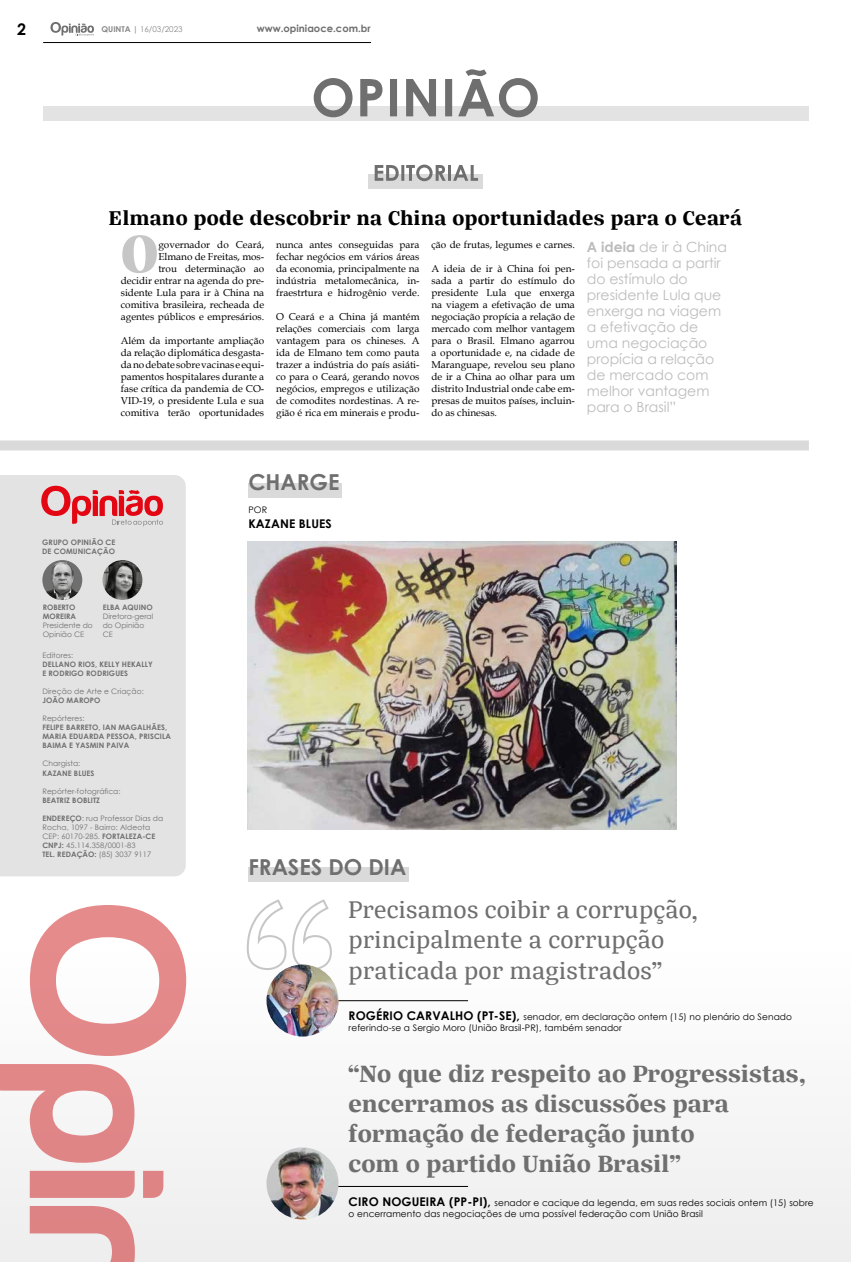
<style>
.page{position:relative;width:851px;height:1262px;background:#fff}
.page>*{position:absolute;margin:0;border:0;box-sizing:border-box;transform-origin:0 0}
.t1{font:900 57.4px "Silva Display";color:#c6c6c6}
.t2{font:700 26px/30px "Silva Text";letter-spacing:.01em;color:#706f6f}
.t3{font:26px/30px "Silva Text";letter-spacing:.01em;color:#706f6f}
.t4{font:700 22px "Silva Text";letter-spacing:.02em;color:#000}
.t5{font:700 22px "Century Gothic";color:#706f6f}
.t6{font:700 16px "Century Gothic";color:#000}
.t7{font:14px/16px "Century Gothic";color:#bcbcbc}
.t8{font:700 12px "Century Gothic";letter-spacing:.01em;color:#000}
.t9{font:10px/12px "Book Antiqua";color:#000;text-align:justify}
.t10{font:700 10px "Century Gothic";color:#706f6f}
.t11{font:9px/11px "Century Gothic";letter-spacing:.01em;color:#000}
.t12{font:8px "Century Gothic";color:#878787}
.t13{font:7.5px/9px "Century Gothic";letter-spacing:.01em;color:#706f6f}
.t14{font:700 7.5px/9px "Century Gothic";letter-spacing:.01em;color:#706f6f}
.s1{font-weight:700}
.s2{font-weight:700;font-size:12px}
</style>
<div class="page">
<svg style="left:50px;top:22px;width:44px;height:14px"></svg>
<hr style="left:43px;top:42px;width:328px;height:1px;background:#000">
<div style="left:0;top:917px;width:850px;height:344px;background:#f6f6f7"></div>
<svg style="left:247px;top:899px;width:85px;height:71px"></svg>
<div style="left:248px;top:867px;width:160px;height:15px;background:#dadada"></div>
<hr style="left:282px;top:1000px;width:186px;height:1px;background:#000">
<hr style="left:282px;top:1186px;width:186px;height:1px;background:#000">
<img style="left:266px;top:964px;width:72px;height:72px;border-radius:36px">
<div style="left:248px;top:483px;width:94px;height:15px;background:#dadada"></div>
<img style="left:247px;top:541px;width:429px;height:288px">
<svg style="left:0;top:1064px;width:134px;height:98px"></svg>
<div style="left:30px;top:1170px;width:105px;height:27px;background:#df8485"></div>
<svg style="left:143px;top:1170px;width:20px;height:28px"></svg>
<svg style="left:30px;top:1206px;width:105px;height:55px"></svg>
<svg style="left:30px;top:905px;width:156px;height:151px"></svg>
<div style="left:369px;top:174px;width:113px;height:14px;background:#dadada"></div>
<svg style="left:374px;top:165px;width:104px;height:16px"></svg>
<div style="left:0;top:440px;width:808px;height:10px;background:#dadada"></div>
<div style="left:43px;top:106px;width:765px;height:14px;background:#e3e3e3"></div>
<svg style="left:313px;top:69px;width:224px;height:48px"></svg>
<div style="left:0;top:475px;width:186px;height:401px;background:#e3e3e3"></div>
<svg style="left:41px;top:486px;width:122px;height:40px;background:#e19498"></svg>
<svg style="left:42px;top:560px;width:40px;height:40px"></svg>
<img style="left:42px;top:562px;width:40px;height:38px">
<img style="left:102px;top:560px;width:40px;height:40px;border-radius:20px">
<img style="left:266px;top:1147px;width:72px;height:72px;border-radius:36px">
<h3 class="t6" style="left:17px;top:17px;width:10px">2</h3>
<p class="t12" style="left:101px;top:24px;width:83px"><span class="s1">QUINTA |</span> 16/03/2023</p>
<p class="t10" style="left:257px;top:20px;width:115px">www.opiniaoce.com.br</p>
<h3 class="t4" style="left:109px;top:202px;width:634px">Elmano pode descobrir na China oportunidades para o Ceará</h3>
<h1 class="t1" style="left:121px;top:216px;width:39px">O</h1>
<h3 class="t7" style="left:586px;top:238px;width:142px"><span class="s1">A ideia</span> de ir à China foi pensada a partir do estímulo do presidente Lula que enxerga na viagem a efetivação de uma negociação propícia a relação de mercado com melhor vantagem para o Brasil”</h3>
<p class="t9" style="left:121px;top:239px;width:145px;text-align:right">governador do Ceará,<br>Elmano de Freitas, mos-<br>trou determinação ao<br>decidir entrar na agenda do pre&shy;sidente Lula para ir à China na comitiva brasileira, recheada de agentes públicos e empresários.</p>
<p class="t9" style="left:121px;top:335px;width:145px">Além da importante ampliação da relação diplomática desgasta&shy;da no debate sobre vacinas e equi&shy;pamentos hospitalares durante a fase crítica da pandemia de CO-VID-19, o presidente Lula e sua comitiva terão oportunidades</p>
<p class="t9" style="left:276px;top:239px;width:145px">nunca antes conseguidas para fechar negócios em vários áreas da economia, principalmente na indústria metalomecânica, in&shy;fraestrtura e hidrogênio verde.</p>
<p class="t9" style="left:276px;top:311px;width:145px">O Ceará e a China já mantém relações comerciais com larga vantagem para os chineses. A ida de Elmano tem como pauta trazer a indústria do país asiáti&shy;co para o Ceará, gerando novos negócios, empregos e utilização de comodites nordestinas. A re&shy;gião é rica em minerais e produ-</p>
<p class="t9" style="left:431px;top:239px;width:145px">ção de frutas, legumes e carnes.</p>
<p class="t9" style="left:431px;top:263px;width:145px">A ideia de ir à China foi pen&shy;sada a partir do estímulo do presidente Lula que enxerga na viagem a efetivação de uma negociação propícia a relação de mercado com melhor vantagem para o Brasil. Elmano agarrou a oportunidade e, na cidade de Maranguape, revelou seu plano de ir a China ao olhar para um distrito Industrial onde cabe em&shy;presas de muitos países, incluin&shy;do as chinesas.</p>
<p class="t14" style="left:42px;top:537px;width:75px">GRUPO OPINIÃO CE<br>DE COMUNICAÇÃO</p>
<p class="t14" style="left:43px;top:602px;width:35px">ROBERTO<br>MOREIRA</p>
<p class="t13" style="left:43px;top:621px;width:52px">Presidente do<br>Opinião CE</p>
<p class="t14" style="left:103px;top:602px;width:51px">ELBA AQUINO</p>
<p class="t13" style="left:103px;top:612px;width:52px">Diretora-geral do Opinião<br>CE</p>
<p class="t13" style="left:42px;top:651px;width:32px">Editores:</p>
<p class="t14" style="left:42px;top:660px;width:112px">DELLANO RIOS, KELLY HEKALLY<br>E RODRIGO RODRIGUES</p>
<p class="t13" style="left:42px;top:687px;width:103px">Direção de Arte e Criação:</p>
<p class="t14" style="left:42px;top:696px;width:60px">JOÃO MAROPO</p>
<p class="t13" style="left:42px;top:714px;width:44px">Repórteres:</p>
<p class="t14" style="left:42px;top:723px;width:130px">FELIPE BARRETO, IAN MAGALHÃES,<br>MARIA EDUARDA PESSOA, PRISCILA<br>BAIMA E YASMIN PAIVA</p>
<p class="t13" style="left:42px;top:759px;width:39px">Chargista:</p>
<p class="t14" style="left:42px;top:768px;width:54px">KAZANE BLUES</p>
<p class="t13" style="left:42px;top:786px;width:80px">Repórter-fotográfica:</p>
<p class="t14" style="left:42px;top:795px;width:59px">BEATRIZ BOBLITZ</p>
<p class="t13" style="left:42px;top:813px;width:122px"><span class="s1">ENDEREÇO</span>: rua Professor Dias da<br>Rocha, 1097 - Bairro: Aldeota<br>CEP: 60170-285. <span class="s1">FORTALEZA-CE<br>CNPJ:</span> 45.114.358/0001-83<br><span class="s1">TEL. REDAÇÃO:</span> (85) 3037 9117</p>
<h3 class="t5" style="left:248px;top:466px;width:93px">CHARGE</h3>
<p class="t11" style="left:248px;top:504px;width:20px">POR</p>
<p class="t8" style="left:248px;top:514px;width:85px">KAZANE BLUES</p>
<h3 class="t5" style="left:248px;top:850px;width:159px">FRASES DO DIA</h3>
<h2 class="t3" style="left:348px;top:894px;width:351px">Precisamos coibir a corrupção, principalmente a corrupção praticada por magistrados”</h2>
<p class="t11" style="left:348px;top:1011px;width:445px"><span class="s2">ROGÉRIO CARVALHO (PT-SE),</span> senador, em declaração ontem (15) no plenário do Senado referindo-se a Sergio Moro (União Brasil-PR), também senador</p>
<h2 class="t2" style="left:348px;top:1058px;width:459px">“No que diz respeito ao Progressistas, encerramos as discussões para formação de federação junto<br>com o partido União Brasil”</h2>
<p class="t11" style="left:348px;top:1197px;width:466px"><span class="s2">CIRO NOGUEIRA (PP-PI),</span> senador e cacique da legenda, em suas redes sociais ontem (15) sobre o encerramento das negociações de uma possível federação com União Brasil</p>
</div>
